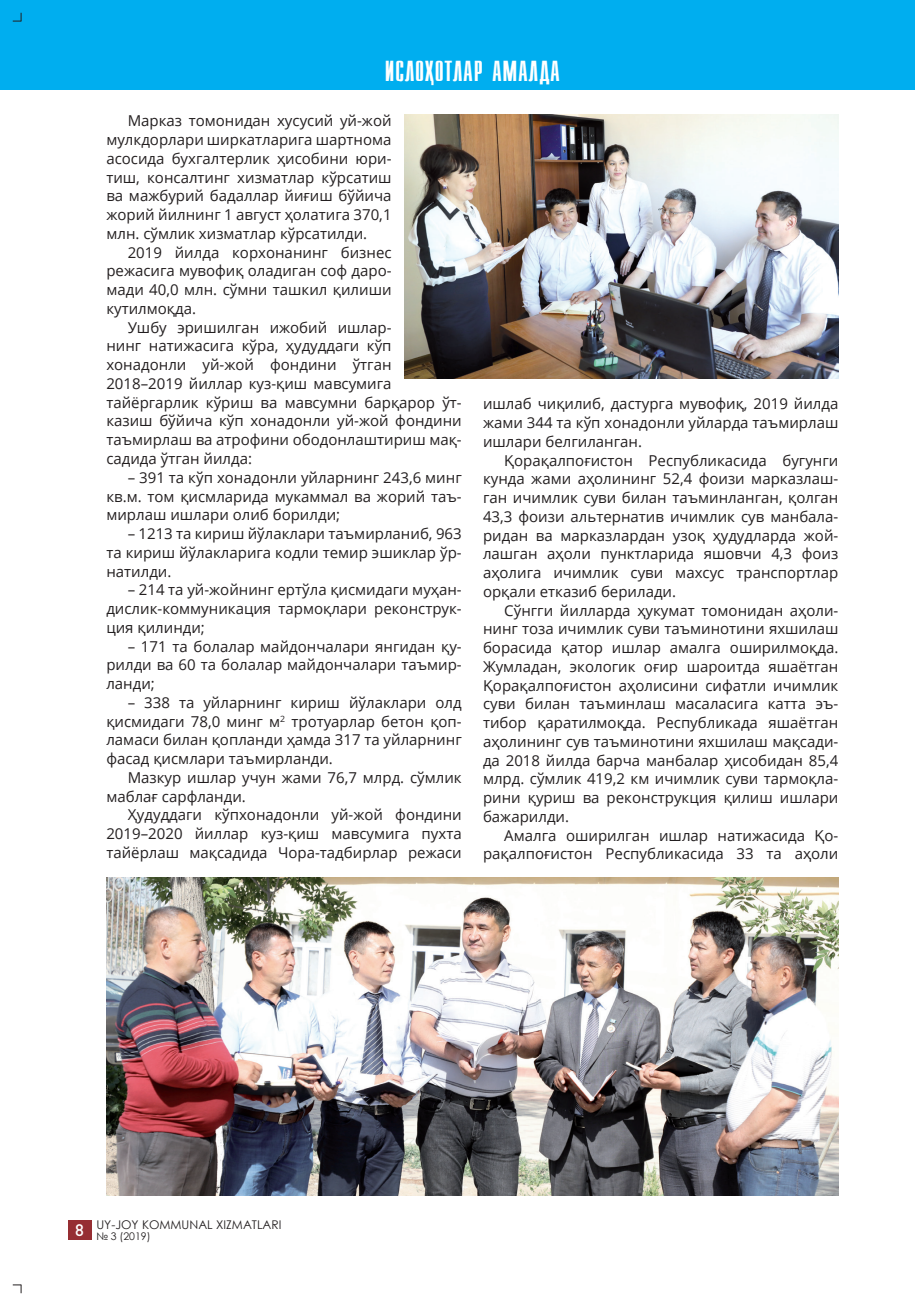
<style>
.page{position:relative;width:915px;height:1306px;background:#fff}
.page>*{position:absolute;margin:0;border:0;box-sizing:border-box;transform-origin:0 0}
.Rubrika{font:24px "Virtec Compact Uz";letter-spacing:.025em;color:#fff}
.t1{font:15px/18.8px "Open Sans";color:#231f20;text-align:justify}
.t2{font:12px "Century Gothic";color:#231f20}
.t3{font:10.5px "Century Gothic";color:#231f20}
.s1{font-family:"DIN Pro";font-weight:500;font-size:16.5px;color:#fff}
</style>
<div class="page">
<div style="left:0;top:0;width:914px;height:89px;background:#00aeef"></div>
<div style="left:68px;top:1219px;width:23px;height:20px;background:#962e33"></div>
<img style="left:106px;top:877px;width:732px;height:318px">
<img style="left:404px;top:115px;width:434px;height:263px">
<svg style="left:13px;top:13px;width:9px;height:9px"></svg>
<svg style="left:13px;top:1284px;width:9px;height:9px"></svg>
<p class="Rubrika" style="left:385px;top:56px;width:176px">ИСЛО²ОТЛАР АМАЛДА</p>
<p class="t1" style="left:106px;top:111px;width:286px;text-indent:21px">Марказ томонидан хусусий уй-жой мулкдорлари ширкатларига шартнома асосида бухгалтерлик ҳисобини юри&shy;тиш, консалтинг хизматлар кўрсатиш ва мажбурий бадаллар йиғиш бўйича жорий йилнинг 1 август ҳолатига 370,1 млн. сўмлик хизматлар кўрсатилди.</p>
<p class="t1" style="left:106px;top:242px;width:286px;text-indent:21px">2019 йилда корхонанинг бизнес режасига мувофиқ оладиган соф даро&shy;мади 40,0 млн. сўмни ташкил қилиши кутилмоқда.</p>
<p class="t1" style="left:106px;top:317px;width:357px;text-align:left;text-indent:21px">Ушбу эришилган ижобий ишлар-<br>нинг натижасига кўра, ҳудуддаги кўп хонадонли уй-жой фондини ўтган 2018–2019 йиллар куз-қиш мавсумига тайёргарлик кўриш ва мавсумни барқарор ўт&shy;казиш бўйича кўп хонадонли уй-жой фондини таъмирлаш ва атрофини ободонлаштириш мақ&shy;садида ўтган йилда:</p>
<p class="t1" style="left:106px;top:467px;width:357px;text-indent:21px">– 391 та кўп хонадонли уйларнинг 243,6 минг кв.м. том қисмларида мукаммал ва жорий таъ&shy;мирлаш ишлари олиб борилди;</p>
<p class="t1" style="left:106px;top:524px;width:357px;text-indent:21px">– 1213 та кириш йўлаклари таъмирланиб, 963 та кириш йўлакларига кодли темир эшиклар ўр&shy;натилди.</p>
<p class="t1" style="left:106px;top:580px;width:357px;text-indent:21px">– 214 та уй-жойнинг ертўла қисмидаги муҳан&shy;дислик-коммуникация тармоқлари реконструк&shy;ция қилинди;</p>
<p class="t1" style="left:106px;top:636px;width:357px;text-indent:21px">– 171 та болалар майдончалари янгидан қу&shy;рилди ва 60 та болалар майдончалари таъмир&shy;ланди;</p>
<p class="t1" style="left:106px;top:692px;width:357px;text-indent:21px">– 338 та уйларнинг кириш йўлаклари олд қисмидаги 78,0 минг м<sup>2</sup> тротуарлар бетон қоп&shy;ламаси билан қопланди ҳамда 317 та уйларнинг фасад қисмлари таъмирланди.</p>
<p class="t1" style="left:106px;top:767px;width:357px;text-indent:21px">Мазкур ишлар учун жами 76,7 млрд. сўмлик маблағ сарфланди.</p>
<p class="t1" style="left:106px;top:805px;width:357px;text-indent:21px">Ҳудуддаги кўпхонадонли уй-жой фондини 2019–2020 йиллар куз-қиш мавсумига пухта тайёрлаш мақсадида Чора-тадбирлар режаси</p>
<p class="t1" style="left:483px;top:394px;width:357px">ишлаб чиқилиб, дастурга мувофиқ, 2019 йилда жами 344 та кўп хонадонли уйларда таъмирлаш ишлари белгиланган.</p>
<p class="t1" style="left:483px;top:450px;width:357px;text-indent:21px">Қорақалпоғистон Республикасида бугунги кунда жами аҳолининг 52,4 фоизи марказлаш&shy;ган ичимлик суви билан таъминланган, қолган 43,3 фоизи альтернатив ичимлик сув манбала&shy;ридан ва марказлардан узоқ ҳудудларда жой&shy;лашган аҳоли пунктларида яшовчи 4,3 фоиз аҳолига ичимлик суви махсус транспортлар орқали етказиб берилади.</p>
<p class="t1" style="left:483px;top:600px;width:357px;text-indent:21px">Сўнгги йилларда ҳукумат томонидан аҳоли&shy;нинг тоза ичимлик суви таъминотини яхшилаш борасида қатор ишлар амалга оширилмоқда.<br>Жумладан, экологик оғир шароитда яшаётган Қорақалпоғистон аҳолисини сифатли ичимлик суви билан таъминлаш масаласига катта эъ&shy;тибор қаратилмоқда. Республикада яшаётган аҳолининг сув таъминотини яхшилаш мақсади&shy;да 2018 йилда барча манбалар ҳисобидан 85,4 млрд. сўмлик 419,2 км ичимлик суви тармоқла&shy;рини қуриш ва реконструкция қилиш ишлари бажарилди.</p>
<p class="t1" style="left:483px;top:825px;width:357px;text-align:right">Амалга оширилган ишлар натижасида Қо&shy;рақалпоғистон Республикасида 33 та аҳоли</p>
<p class="t2" style="left:75px;top:1216px;width:208px"><span class="s1">8</span> UY-JOY KОMМUNAL XIZMATLARI</p>
<p class="t3" style="left:96px;top:1228px;width:56px">№ 3 (2019)</p>
</div>
